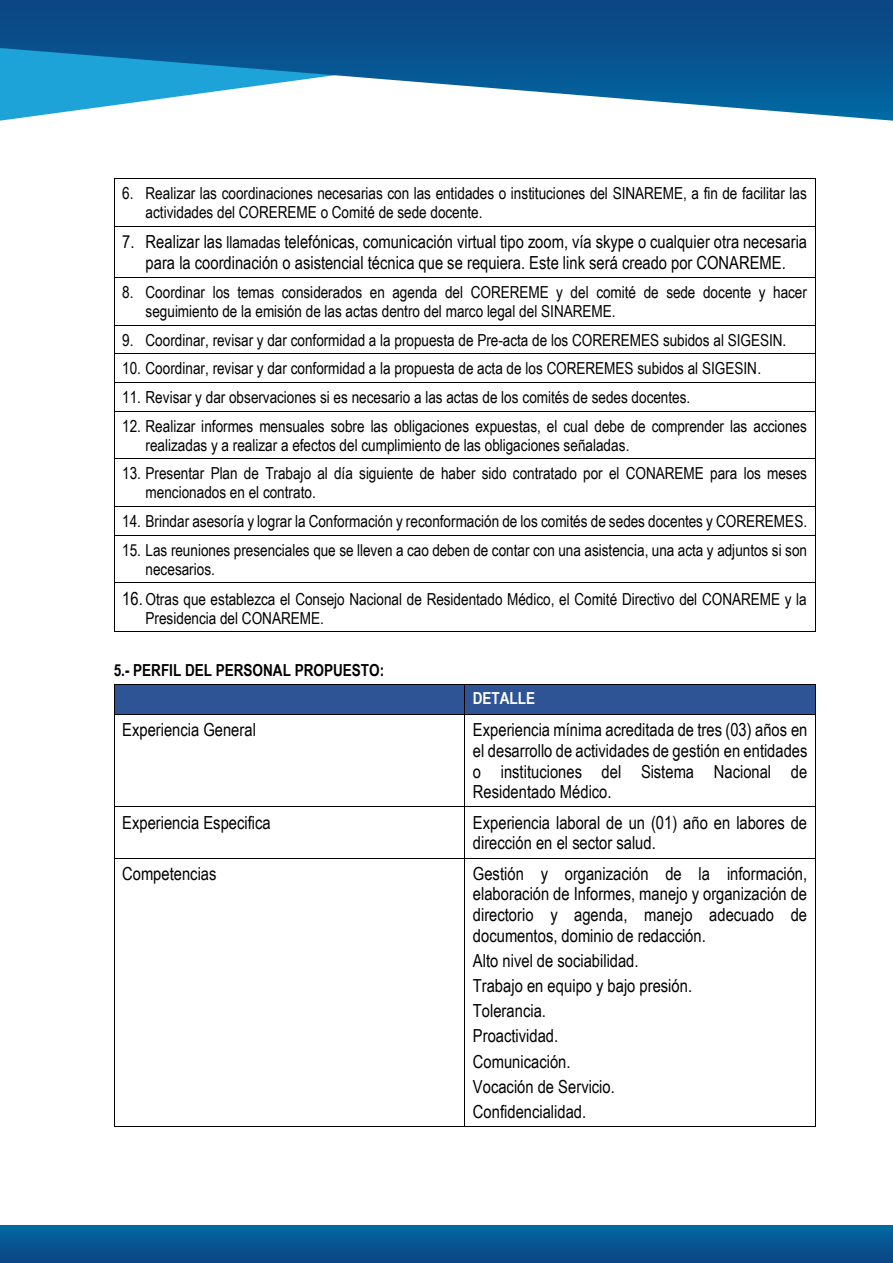
<style>
.page{position:relative;width:893px;height:1263px;background:#fff}
.page>*{position:absolute;margin:0;border:0;box-sizing:border-box;transform-origin:0 0}
.t1{font:18px/20.7px "Arial Narrow";color:#000;text-align:justify}
.t2{font:16.5px/18.9px "Arial Narrow";color:#000}
.t3{font:700 16.5px "Arial Narrow";letter-spacing:-.005em;color:#000}
.t4{font:700 16.5px "Arial Narrow";color:#fff}
.s1{font-size:16.5px}
.s2{font-size:18px}
</style>
<div class="page">
<div style="left:0;top:1225px;width:893px;height:38px;background:linear-gradient(to bottom,#0169a3,#0c4583)"></div>
<svg style="left:0;top:0;width:893px;height:121px"></svg>
<hr style="left:114px;top:179px;width:701px;height:1px;background:#000">
<hr style="left:114px;top:179px;width:1px;height:47px;background:#000">
<hr style="left:815px;top:179px;width:1px;height:47px;background:#000">
<hr style="left:114px;top:226px;width:701px;height:1px;background:#000">
<hr style="left:114px;top:227px;width:1px;height:50px;background:#000">
<hr style="left:815px;top:227px;width:1px;height:50px;background:#000">
<hr style="left:114px;top:277px;width:701px;height:1px;background:#000">
<hr style="left:114px;top:278px;width:1px;height:47px;background:#000">
<hr style="left:815px;top:278px;width:1px;height:47px;background:#000">
<hr style="left:114px;top:325px;width:701px;height:1px;background:#000">
<hr style="left:114px;top:354px;width:701px;height:1px;background:#000">
<hr style="left:114px;top:382px;width:701px;height:1px;background:#000">
<svg style="left:114px;top:326px;width:1px;height:85px"></svg>
<hr style="left:114px;top:411px;width:701px;height:1px;background:#000">
<svg style="left:815px;top:325px;width:1px;height:87px"></svg>
<hr style="left:114px;top:412px;width:1px;height:47px;background:#000">
<hr style="left:815px;top:412px;width:1px;height:47px;background:#000">
<hr style="left:114px;top:459px;width:701px;height:1px;background:#000">
<hr style="left:114px;top:459px;width:1px;height:47px;background:#000">
<hr style="left:815px;top:459px;width:1px;height:47px;background:#000">
<hr style="left:114px;top:506px;width:701px;height:1px;background:#000">
<svg style="left:114px;top:507px;width:1px;height:28px"></svg>
<hr style="left:114px;top:535px;width:701px;height:1px;background:#000">
<svg style="left:815px;top:506px;width:1px;height:30px"></svg>
<hr style="left:114px;top:536px;width:1px;height:47px;background:#000">
<hr style="left:815px;top:536px;width:1px;height:47px;background:#000">
<hr style="left:114px;top:583px;width:701px;height:1px;background:#000">
<hr style="left:114px;top:583px;width:1px;height:48px;background:#000">
<hr style="left:114px;top:631px;width:701px;height:1px;background:#000">
<hr style="left:815px;top:583px;width:1px;height:48px;background:#000">
<div style="left:114px;top:684px;width:350px;height:30px;background:#2f5496"></div>
<div style="left:465px;top:684px;width:350px;height:30px;background:#2f5496"></div>
<hr style="left:114px;top:684px;width:350px;height:1px;background:#000">
<hr style="left:465px;top:684px;width:350px;height:1px;background:#000">
<hr style="left:114px;top:684px;width:1px;height:30px;background:#000">
<hr style="left:464px;top:684px;width:1px;height:30px;background:#000">
<hr style="left:815px;top:684px;width:1px;height:30px;background:#000">
<hr style="left:114px;top:714px;width:350px;height:1px;background:#000">
<hr style="left:465px;top:714px;width:350px;height:1px;background:#000">
<hr style="left:114px;top:715px;width:1px;height:91px;background:#000">
<hr style="left:464px;top:715px;width:1px;height:91px;background:#000">
<hr style="left:815px;top:715px;width:1px;height:91px;background:#000">
<hr style="left:114px;top:806px;width:350px;height:1px;background:#000">
<hr style="left:465px;top:806px;width:350px;height:1px;background:#000">
<hr style="left:114px;top:807px;width:1px;height:51px;background:#000">
<hr style="left:464px;top:807px;width:1px;height:51px;background:#000">
<hr style="left:815px;top:807px;width:1px;height:51px;background:#000">
<hr style="left:114px;top:858px;width:350px;height:1px;background:#000">
<hr style="left:465px;top:858px;width:350px;height:1px;background:#000">
<hr style="left:114px;top:858px;width:1px;height:268px;background:#000">
<hr style="left:114px;top:1126px;width:350px;height:1px;background:#000">
<hr style="left:464px;top:858px;width:1px;height:268px;background:#000">
<hr style="left:465px;top:1126px;width:350px;height:1px;background:#000">
<hr style="left:815px;top:858px;width:1px;height:268px;background:#000">
<p class="t2" style="left:146px;top:183px;width:663px;text-indent:-23px">6. Realizar las coordinaciones necesarias con las entidades o instituciones del SINAREME, a fin de facilitar las actividades del COREREME o Comité de sede docente.</p>
<p class="t1" style="left:122px;top:231px;width:686px;text-align:center">7. Realizar las <span class="s1">llamadas</span> telefónicas, comunicación virtual tipo zoom, vía skype o cualquier otra necesaria para la coordinación o asistencial técnica que se requiera. Este link será creado por CONAREME.</p>
<p class="t2" style="left:146px;top:282px;width:663px;text-indent:-23px">8. Coordinar los temas considerados en agenda del COREREME y del comité de sede docente y hacer seguimiento de la emisión de las actas dentro del marco legal del SINAREME.</p>
<p class="t2" style="left:122px;top:330px;width:666px">9. Coordinar, revisar y dar conformidad a la propuesta de Pre-acta de los COREREMES subidos al SIGESIN.</p>
<p class="t2" style="left:122px;top:358px;width:640px">10. Coordinar, revisar y dar conformidad a la propuesta de acta de los COREREMES subidos al SIGESIN.</p>
<p class="t2" style="left:122px;top:387px;width:569px">11. Revisar y dar observaciones si es necesario a las actas de los comités de sedes docentes.</p>
<p class="t2" style="left:146px;top:416px;width:663px;text-indent:-23px">12. Realizar informes mensuales sobre las obligaciones expuestas, el cual debe de comprender las acciones realizadas y a realizar a efectos del cumplimiento de las obligaciones señaladas.</p>
<p class="t2" style="left:146px;top:464px;width:663px;text-indent:-23px">13. Presentar Plan de Trabajo al día siguiente de haber sido contratado por el CONAREME para los meses mencionados en el contrato.</p>
<p class="t2" style="left:122px;top:511px;width:687px">14. Brindar asesoría y lograr la Conformación y reconformación de los comités de sedes docentes y COREREMES.</p>
<p class="t2" style="left:146px;top:540px;width:663px;text-indent:-23px">15. Las reuniones presenciales que se lleven a cao deben de contar con una asistencia, una acta y adjuntos si son necesarios.</p>
<p class="t2" style="left:146px;top:589px;width:663px;text-indent:-23px"><span class="s2">16.</span> Otras que establezca el Consejo Nacional de Residentado Médico, el Comité Directivo del CONAREME y la<br>Presidencia del CONAREME.</p>
<p class="t3" style="left:114px;top:657px;width:272px">5.- PERFIL DEL PERSONAL PROPUESTO:</p>
<p class="t4" style="left:473px;top:686px;width:64px">DETALLE</p>
<p class="t1" style="left:122px;top:719px;width:135px">Experiencia General</p>
<p class="t1" style="left:473px;top:719px;width:336px">Experiencia mínima acreditada de tres (03) años en el desarrollo de actividades de gestión en entidades o instituciones del Sistema Nacional de Residentado Médico.</p>
<p class="t1" style="left:122px;top:811px;width:150px">Experiencia Especifica</p>
<p class="t1" style="left:473px;top:811px;width:336px">Experiencia laboral de un (01) año en labores de dirección en el sector salud.</p>
<p class="t1" style="left:122px;top:862px;width:96px">Competencias</p>
<p class="t1" style="left:473px;top:862px;width:336px">Gestión y organización de la información, elaboración de Informes, manejo y organización de directorio y agenda, manejo adecuado de documentos, dominio de redacción.</p>
<p class="t1" style="left:473px;top:947px;width:221px;line-height:25.2px;text-align:left">Alto nivel de sociabilidad.<br>Trabajo en equipo y bajo presión.<br>Tolerancia.<br>Proactividad.<br>Comunicación.<br>Vocación de Servicio.<br>Confidencialidad.</p>
</div>
